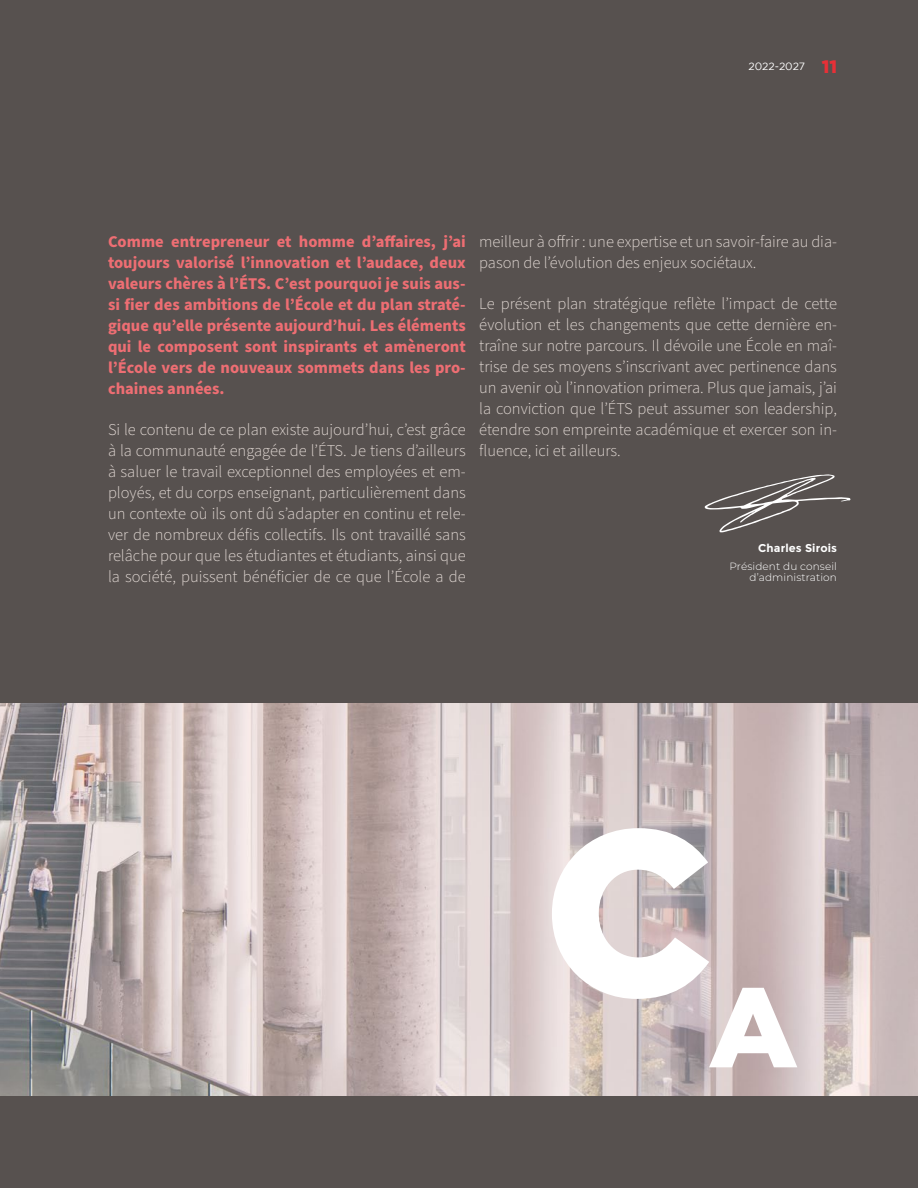
<style>
.page{position:relative;width:918px;height:1188px;background:#fff}
.page>*{position:absolute;margin:0;border:0;box-sizing:border-box;transform-origin:0 0}
.t1{font:900 234.6px "Gotham";color:#fff}
.texte_régulier{font:300 16.5px/21px "Source Sans Pro";color:#e4dbd6;text-align:justify}
.texte_régulier-2{font:700 16.5px/21px "Source Sans Pro";color:#ee6e73;text-align:justify}
.t2{font:700 11.25px "Montserrat";letter-spacing:.01em;color:#fff}
.titre_des_directeurs{font:300 10.5px/10.8px "Montserrat";letter-spacing:.01em;color:#fff;text-align:right}
.t3{font:10.5px "Gotham";letter-spacing:-.005em;color:#fff}
.s1{font-weight:900;font-size:18px;color:#e73037}
</style>
<div class="page">
<div style="left:1px;top:0;width:917px;height:1188px;background:#57514f"></div>
<hr style="left:0;top:0;width:1px;height:1188px;background:#57514f">
<img style="left:0;top:703px;width:918px;height:392px">
<svg style="left:704px;top:474px;width:146px;height:58px"></svg>
<p class="t3" style="left:748px;top:60px;width:90px">2022-2027 <span class="s1">11</span></p>
<p class="texte_régulier-2" style="left:108px;top:231px;width:359px">Comme entrepreneur et homme d’affaires, j’ai toujours valorisé l’innovation et l’audace, deux valeurs chères à l’ÉTS. C’est pourquoi je suis aus&shy;si fier des ambitions de l’École et du plan straté&shy;gique qu’elle présente aujourd’hui. Les éléments qui le composent sont inspirants et amèneront l’École vers de nouveaux sommets dans les pro&shy;chaines années.</p>
<p class="texte_régulier" style="left:108px;top:420px;width:359px">Si le contenu de ce plan existe aujourd’hui, c’est grâce à la communauté engagée de l’ÉTS. Je tiens d’ailleurs à saluer le travail exceptionnel des employées et em&shy;ployés, et du corps enseignant, particulièrement dans un contexte où ils ont dû s’adapter en continu et rele&shy;ver de nombreux défis collectifs. Ils ont travaillé sans relâche pour que les étudiantes et étudiants, ainsi que la société, puissent bénéficier de ce que l’École a de</p>
<p class="texte_régulier" style="left:479px;top:231px;width:359px">meilleur à offrir : une expertise et un savoir-faire au dia&shy;pason de l’évolution des enjeux sociétaux.</p>
<p class="texte_régulier" style="left:479px;top:294px;width:359px">Le présent plan stratégique reflète l’impact de cette évolution et les changements que cette dernière en&shy;traîne sur notre parcours. Il dévoile une École en maî&shy;trise de ses moyens s’inscrivant avec pertinence dans un avenir où l’innovation primera. Plus que jamais, j’ai la conviction que l’ÉTS peut assumer son leadership, étendre son empreinte académique et exercer son in&shy;fluence, ici et ailleurs.</p>
<p class="t2" style="left:758px;top:542px;width:80px">Charles Sirois</p>
<p class="titre_des_directeurs" style="left:730px;top:560px;width:109px">Président du conseil d’administration</p>
<h1 class="t1" style="left:543px;top:777px;width:257px">C<sub>A</sub></h1>
</div>
